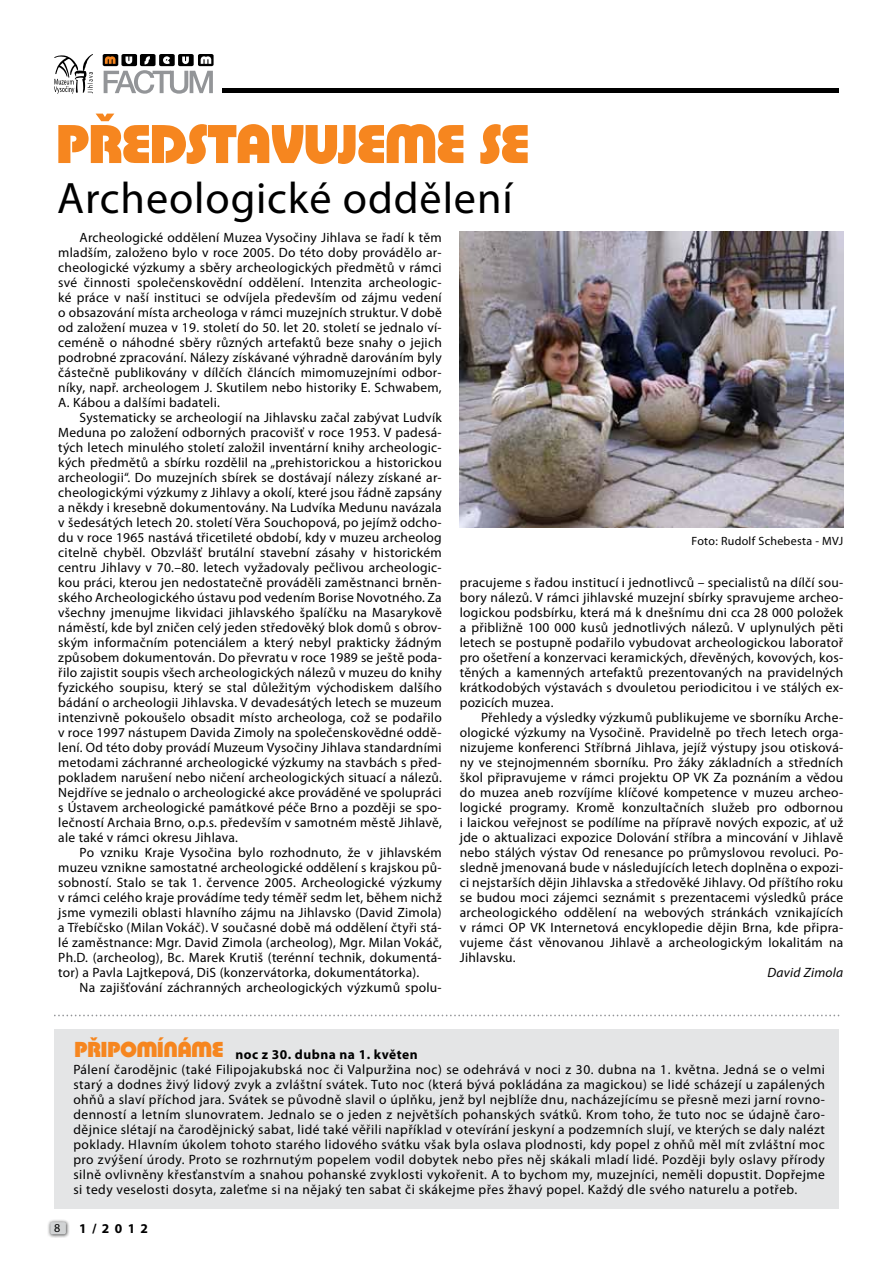
<style>
.page{position:relative;width:893px;height:1263px;background:#fff}
.page>*{position:absolute;margin:0;border:0;box-sizing:border-box;transform-origin:0 0}
.t1{font:700 57px "Pump DEE";letter-spacing:-.01em;color:#f6861f}
.t2{font:44.25px "Myriad Pro";letter-spacing:.02em;color:#000}
.t3{font:13.5px/15px "Myriad Pro";letter-spacing:.035em;color:#000;text-align:justify}
.t4{font:italic 13.5px "Myriad Pro";letter-spacing:.02em;color:#000}
.t5{font:700 13.5px "Myriad Pro";color:#000}
.t6{font:12.15px "Myriad Pro";color:#000}
.t7{font:12px "Myriad Pro";letter-spacing:.025em;color:#000}
.s1{font-weight:700}
</style>
<div class="page">
<div style="left:47px;top:1219px;width:23px;height:19px;background:#000;opacity:.75"></div>
<div style="left:50px;top:1222px;width:16px;height:12px;background:#d1d3d4;border-radius:2px"></div>
<svg style="left:104px;top:70px;width:109px;height:24px"></svg>
<svg style="left:103px;top:54px;width:15px;height:12px"></svg>
<div style="left:121px;top:54px;width:16px;height:12px;background:#000;border-radius:2px"></div>
<div style="left:140px;top:54px;width:16px;height:12px;background:#000;border-radius:2px"></div>
<div style="left:159px;top:54px;width:16px;height:12px;background:#000;border-radius:2px"></div>
<div style="left:178px;top:54px;width:16px;height:12px;background:#000;border-radius:2px"></div>
<div style="left:198px;top:54px;width:16px;height:12px;background:#000;border-radius:2px"></div>
<svg style="left:105px;top:56px;width:10px;height:8px"></svg>
<svg style="left:54px;top:54px;width:39px;height:40px"></svg>
<hr style="left:222px;top:89px;width:617px;height:4px;background:#000">
<svg style="left:126px;top:56px;width:85px;height:8px"></svg>
<img style="left:459px;top:232px;width:384px;height:295px">
<svg style="left:54px;top:1015px;width:785px;height:1px"></svg>
<div style="left:54px;top:1029px;width:785px;height:180px;background:#e4e5e6"></div>
<h1 class="t1" style="left:56px;top:111px;width:474px">PŘEDSTAVUJEME SE</h1>
<h2 class="t2" style="left:57px;top:171px;width:457px">Archeologické oddělení</h2>
<p class="t3" style="left:58px;top:230px;width:385px;text-indent:21px">Archeologické oddělení Muzea Vysočiny Jihlava se řadí k těm mladším, založeno bylo v roce 2005. Do této doby provádělo ar&shy;cheologické výzkumy a sběry archeologických předmětů v rámci své činnosti společenskovědní oddělení. Intenzita archeologic&shy;ké práce v naší instituci se odvíjela především od zájmu vedení o obsazování místa archeologa v rámci muzejních struktur. V době od založení muzea v 19. století do 50. let 20. století se jednalo ví&shy;ceméně o náhodné sběry různých artefaktů beze snahy o jejich podrobné zpracování. Nálezy získávané výhradně darováním byly částečně publikovány v dílčích článcích mimomuzejními odbor&shy;níky, např. archeologem J. Skutilem nebo historiky E. Schwabem, A. Kábou a dalšími badateli.</p>
<p class="t3" style="left:58px;top:410px;width:385px;text-indent:21px">Systematicky se archeologií na Jihlavsku začal zabývat Ludvík Meduna po založení odborných pracovišť v roce 1953. V padesá&shy;tých letech minulého století založil inventární knihy archeologic&shy;kých předmětů a sbírku rozdělil na „prehistorickou a historickou archeologii“. Do muzejních sbírek se dostávají nálezy získané ar&shy;cheologickými výzkumy z Jihlavy a okolí, které jsou řádně zapsány a někdy i kresebně dokumentovány. Na Ludvíka Medunu navázala v šedesátých letech 20. století Věra Souchopová, po jejímž odcho&shy;du v roce 1965 nastává třicetileté období, kdy v muzeu archeolog citelně chyběl. Obzvlášť brutální stavební zásahy v historickém centru Jihlavy v 70.–80. letech vyžadovaly pečlivou archeologic&shy;kou práci, kterou jen nedostatečně prováděli zaměstnanci brněn&shy;ského Archeologického ústavu pod vedením Borise Novotného. Za všechny jmenujme likvidaci jihlavského špalíčku na Masarykově náměstí, kde byl zničen celý jeden středověký blok domů s obrov&shy;ským informačním potenciálem a který nebyl prakticky žádným způsobem dokumentován. Do převratu v roce 1989 se ještě poda&shy;řilo zajistit soupis všech archeologických nálezů v muzeu do knihy fyzického soupisu, který se stal důležitým východiskem dalšího bádání o archeologii Jihlavska. V devadesátých letech se muzeum intenzivně pokoušelo obsadit místo archeologa, což se podařilo v roce 1997 nástupem Davida Zimoly na společenskovědné oddě&shy;lení. Od této doby provádí Muzeum Vysočiny Jihlava standardními metodami záchranné archeologické výzkumy na stavbách s před&shy;pokladem narušení nebo ničení archeologických situací a nálezů.<br>Nejdříve se jednalo o archeologické akce prováděné ve spolupráci s Ústavem archeologické památkové péče Brno a později se spo&shy;lečností Archaia Brno, o.p.s. především v samotném městě Jihlavě, ale také v rámci okresu Jihlava.</p>
<p class="t3" style="left:58px;top:845px;width:385px;text-indent:21px">Po vzniku Kraje Vysočina bylo rozhodnuto, že v jihlavském muzeu vznikne samostatné archeologické oddělení s krajskou pů&shy;sobností. Stalo se tak 1. července 2005. Archeologické výzkumy v rámci celého kraje provádíme tedy téměř sedm let, během nichž jsme vymezili oblasti hlavního zájmu na Jihlavsko (David Zimola) a Třebíčsko (Milan Vokáč). V současné době má oddělení čtyři stá&shy;lé zaměstnance: Mgr. David Zimola (archeolog), Mgr. Milan Vokáč, Ph.D. (archeolog), Bc. Marek Krutiš (terénní technik, dokumentá&shy;tor) a Pavla Lajtkepová, DiS (konzervátorka, dokumentátorka).</p>
<p class="t3" style="left:80px;top:980px;width:364px">Na zajišťování záchranných archeologických výzkumů spolu-</p>
<p class="t7" style="left:692px;top:533px;width:153px">Foto: Rudolf Schebesta - MVJ</p>
<p class="t3" style="left:460px;top:575px;width:385px">pracujeme s řadou institucí i jednotlivců – specialistů na dílčí sou&shy;bory nálezů. V rámci jihlavské muzejní sbírky spravujeme archeo&shy;logickou podsbírku, která má k dnešnímu dni cca 28 000 položek a přibližně 100 000 kusů jednotlivých nálezů. V uplynulých pěti letech se postupně podařilo vybudovat archeologickou laboratoř pro ošetření a konzervaci keramických, dřevěných, kovových, kos&shy;těných a kamenných artefaktů prezentovaných na pravidelných krátkodobých výstavách s dvouletou periodicitou i ve stálých ex&shy;pozicích muzea.</p>
<p class="t3" style="left:460px;top:710px;width:385px;text-indent:21px">Přehledy a výsledky výzkumů publikujeme ve sborníku Arche&shy;ologické výzkumy na Vysočině. Pravidelně po třech letech orga&shy;nizujeme konferenci Stříbrná Jihlava, jejíž výstupy jsou otisková&shy;ny ve stejnojmenném sborníku. Pro žáky základních a středních škol připravujeme v rámci projektu OP VK Za poznáním a vědou do muzea aneb rozvíjíme klíčové kompetence v muzeu archeo&shy;logické programy. Kromě konzultačních služeb pro odbornou i laickou veřejnost se podílíme na přípravě nových expozic, ať už jde o aktualizaci expozice Dolování stříbra a mincování v Jihlavě nebo stálých výstav Od renesance po průmyslovou revoluci. Po&shy;sledně jmenovaná bude v následujících letech doplněna o expozi&shy;ci nejstarších dějin Jihlavska a středověké Jihlavy. Od příštího roku se budou moci zájemci seznámit s prezentacemi výsledků práce archeologického oddělení na webových stránkách vznikajících v rámci OP VK Internetová encyklopedie dějin Brna, kde připra&shy;vujeme část věnovanou Jihlavě a archeologickým lokalitám na Jihlavsku.</p>
<p class="t4" style="left:767px;top:964px;width:77px">David Zimola</p>
<p class="t3" style="left:73px;top:1047px;width:753px;text-align:left"><sup>PŘIPOMÍNÁME</sup> <span class="s1">noc z 30. dubna na 1. květen<br></span>Pálení čarodějnic (také Filipojakubská noc či Valpuržina noc) se odehrává v noci z 30. dubna na 1. května. Jedná se o velmi starý a dodnes živý lidový zvyk a zvláštní svátek. Tuto noc (která bývá pokládána za magickou) se lidé scházejí u zapálených ohňů a slaví příchod jara. Svátek se původně slavil o úplňku, jenž byl nejblíže dnu, nacházejícímu se přesně mezi jarní rovno&shy;denností a letním slunovratem. Jednalo se o jeden z největších pohanských svátků. Krom toho, že tuto noc se údajně čaro&shy;dějnice slétají na čarodějnický sabat, lidé také věřili například v otevírání jeskyní a podzemních slují, ve kterých se daly nalézt poklady. Hlavním úkolem tohoto starého lidového svátku však byla oslava plodnosti, kdy popel z ohňů měl mít zvláštní moc pro zvýšení úrody. Proto se rozhrnutým popelem vodil dobytek nebo přes něj skákali mladí lidé. Později byly oslavy přírody silně ovlivněny křesťanstvím a snahou pohanské zvyklosti vykořenit. A to bychom my, muzejníci, neměli dopustit. Dopřejme si tedy veselosti dosyta, zaleťme si na nějaký ten sabat či skákejme přes žhavý popel. Každý dle svého naturelu a potřeb.</p>
<p class="t6" style="left:54px;top:1221px;width:8px">8</p>
<p class="t5" style="left:79px;top:1219px;width:70px">1/2012</p>
</div>
